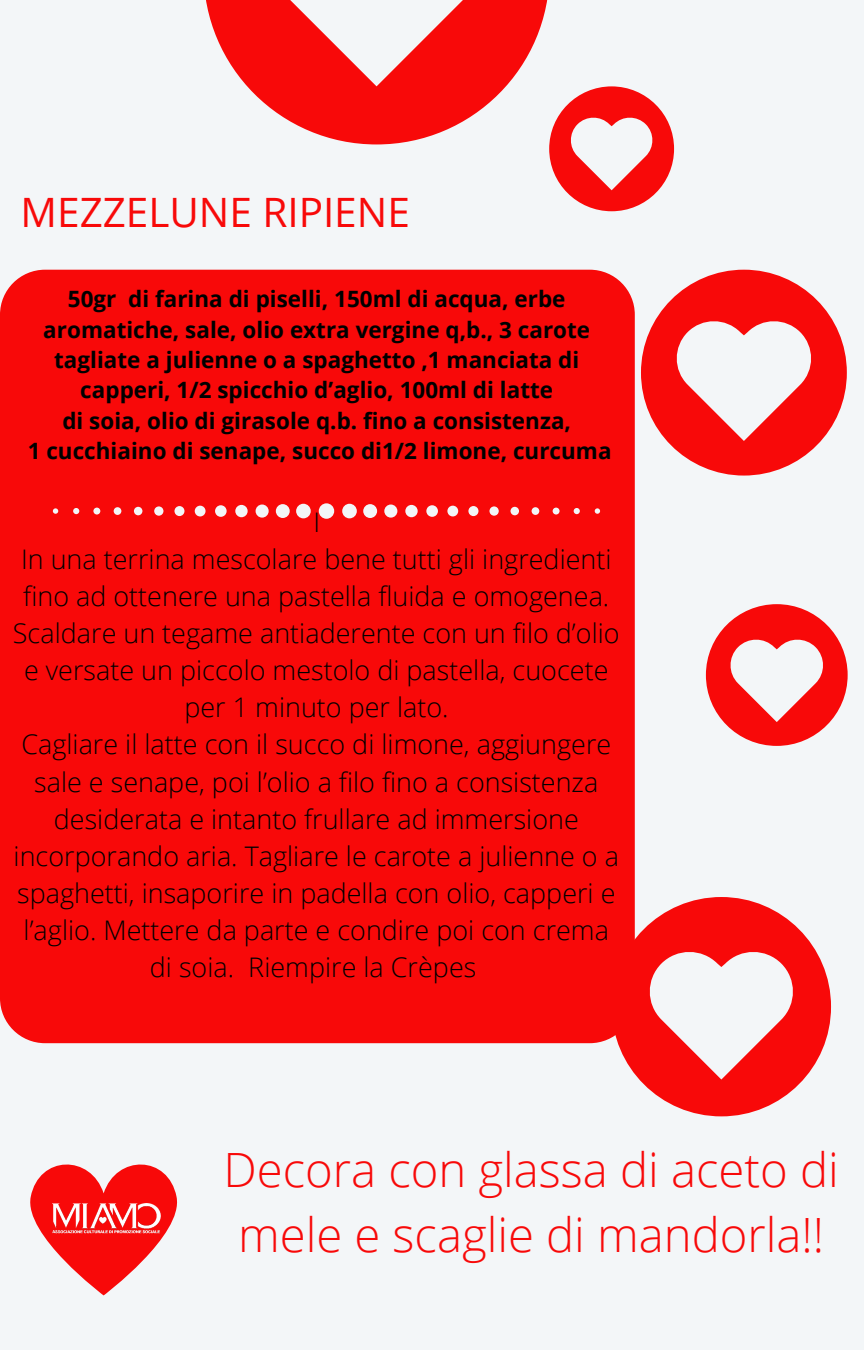
<style>
.page{position:relative;width:864px;height:1350px;background:#f3f6f8}
.page>*{position:absolute;margin:0;border:0;box-sizing:border-box;transform-origin:0 0}
.t1{font:300 47.25px/65.7px "Open Sans";color:#f80909;text-align:center}
.t2{font:40.5px "Open Sans";color:#f80909}
.t3{font:300 27px/37.1px "Open Sans";color:#000;text-align:center}
.t4{font:700 22.5px/30.4px "Open Sans";color:#000;text-align:center}
</style>
<div class="page">
<svg style="left:641px;top:270px;width:206px;height:206px"></svg>
<svg style="left:549px;top:86px;width:125px;height:125px"></svg>
<svg style="left:206px;top:0;width:344px;height:144px;fill:#f80909"></svg>
<div style="left:0;top:270px;width:635px;height:773px;background:#f80909;border-radius:45px"></div>
<svg style="left:612px;top:897px;width:219px;height:219px;fill:#f80909"></svg>
<svg style="left:53px;top:503px;width:547px;height:16px"></svg>
<svg style="left:706px;top:604px;width:142px;height:142px"></svg>
<svg style="left:30px;top:1164px;width:147px;height:131px"></svg>
<img style="left:53px;top:1204px;width:108px;height:30px">
<h2 class="t2" style="left:21px;top:184px;width:391px">MEZZELUNE RIPIENE</h2>
<p class="t4" style="left:28px;top:283px;width:585px">50gr di farina di piselli, 150ml di acqua, erbe aromatiche, sale, olio extra vergine q,b., 3 carote tagliate a julienne o a spaghetto ,1 manciata di capperi, 1/2 spicchio d’aglio, 100ml di latte<br>di soia, olio di girasole q.b. fino a consistenza,<br>1 cucchiaino di senape, succo di1/2 limone, curcuma</p>
<p class="t3" style="left:13px;top:503px;width:608px">I<br>In una terrina mescolare bene tutti gli ingredienti fino ad ottenere una pastella fluida e omogenea.<br>Scaldare un tegame antiaderente con un filo d’olio e versate un piccolo mestolo di pastella, cuocete per 1 minuto per lato.<br>Cagliare il latte con il succo di limone, aggiungere sale e senape, poi l’olio a filo fino a consistenza desiderata e intanto frullare ad immersione incorporando aria. Tagliare le carote a julienne o a spaghetti, insaporire in padella con olio, capperi e l’aglio. Mettere da parte e condire poi con crema di soia. Riempire la Crèpes</p>
<h1 class="t1" style="left:223px;top:1135px;width:617px">Decora con glassa di aceto di mele e scaglie di mandorla!!</h1>
</div>
